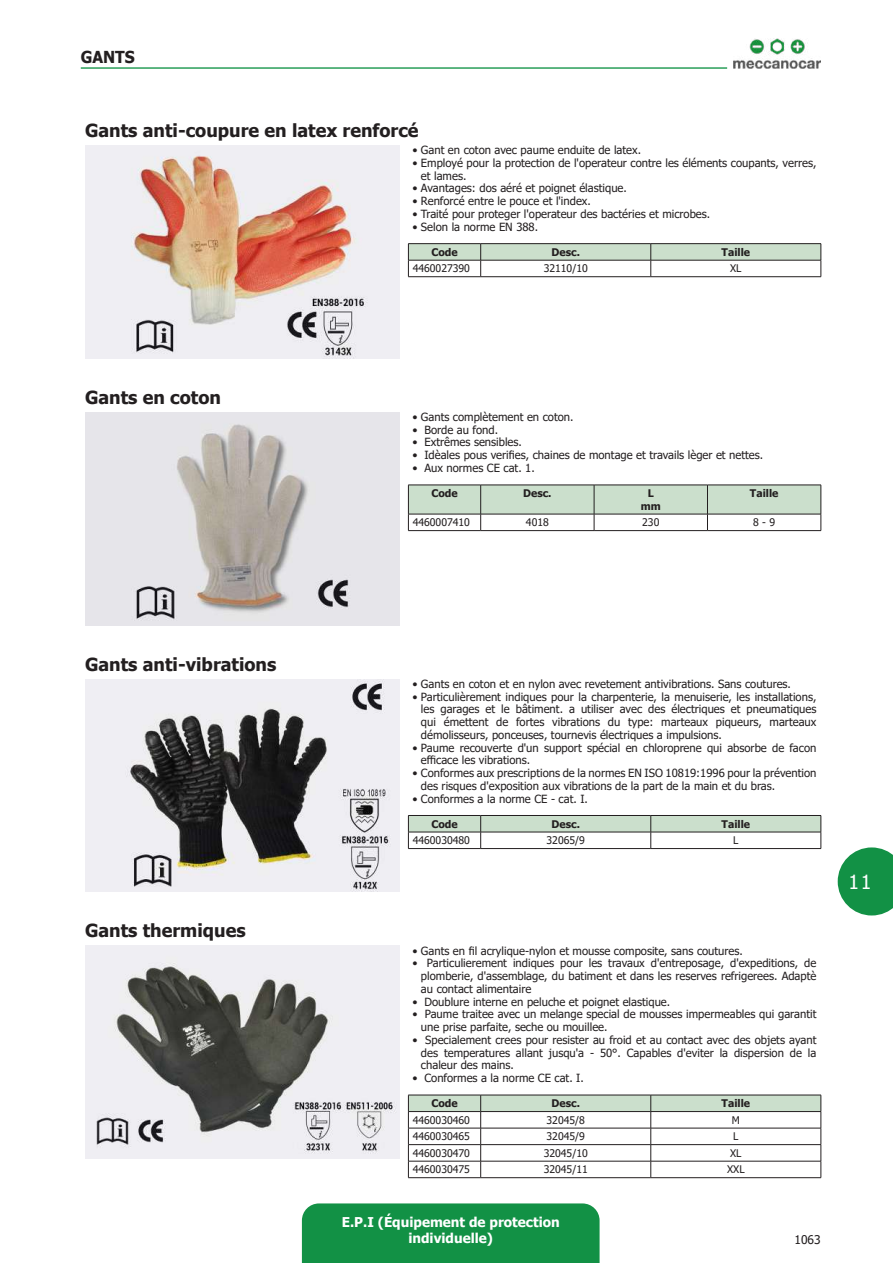
<style>
.page{position:relative;width:893px;height:1263px;background:#fff}
.page>*{position:absolute;margin:0;border:0;box-sizing:border-box;transform-origin:0 0}
.t1{font:19.5px "Tahoma";color:#fff}
.t2{font:700 18px "Tahoma";color:#231f20}
.t3{font:700 16.5px "Tahoma";color:#231f20;scale:.95 1}
.t4{font:700 13.5px/16.2px "Tahoma";color:#fff;text-align:center}
.t5{font:12px "Tahoma";color:#231f20}
.t6{font:11.25px/12.8px "Tahoma";color:#231f20}
.t7{font:10.5px "Tahoma";color:#231f20}
.t8{font:700 10.5px/12.6px "Tahoma";color:#231f20;text-align:center}
</style>
<div class="page">
<div style="left:302px;top:1203px;width:298px;height:60px;background:#129145"></div>
<svg style="left:838px;top:847px;width:55px;height:68px;background:#37a262"></svg>
<img style="left:733px;top:38px;width:88px;height:31px">
<hr style="left:81px;top:67px;width:646px;height:2px;background:#2a9e59">
<img style="left:85px;top:146px;width:314px;height:212px">
<hr style="left:408px;top:243px;width:73px;height:1px;background:#231f20">
<hr style="left:481px;top:243px;width:170px;height:1px;background:#231f20">
<hr style="left:651px;top:243px;width:170px;height:1px;background:#231f20">
<svg style="left:408px;top:244px;width:414px;height:32px"></svg>
<hr style="left:408px;top:276px;width:73px;height:1px;background:#231f20">
<hr style="left:481px;top:276px;width:170px;height:1px;background:#231f20">
<hr style="left:651px;top:276px;width:170px;height:1px;background:#231f20">
<img style="left:85px;top:412px;width:314px;height:213px">
<svg style="left:408px;top:485px;width:414px;height:45px"></svg>
<hr style="left:408px;top:530px;width:73px;height:1px;background:#231f20">
<hr style="left:481px;top:530px;width:113px;height:1px;background:#231f20">
<hr style="left:594px;top:530px;width:113px;height:1px;background:#231f20">
<hr style="left:707px;top:530px;width:114px;height:1px;background:#231f20">
<img style="left:85px;top:679px;width:314px;height:213px">
<svg style="left:408px;top:815px;width:414px;height:33px"></svg>
<hr style="left:408px;top:848px;width:73px;height:1px;background:#231f20">
<hr style="left:481px;top:848px;width:170px;height:1px;background:#231f20">
<hr style="left:651px;top:848px;width:170px;height:1px;background:#231f20">
<img style="left:85px;top:946px;width:314px;height:212px">
<svg style="left:408px;top:1095px;width:414px;height:82px"></svg>
<hr style="left:408px;top:1177px;width:73px;height:1px;background:#231f20">
<hr style="left:481px;top:1177px;width:170px;height:1px;background:#231f20">
<hr style="left:651px;top:1177px;width:170px;height:1px;background:#231f20">
<h3 class="t3" style="left:81px;top:45px;width:56px">Gants</h3>
<h2 class="t2" style="left:85px;top:118px;width:335px">Gants anti-coupure en latex renforcé</h2>
<p class="t6" style="left:412px;top:144px;width:230px">• Gant en coton avec paume enduite de latex.</p>
<p class="t6" style="left:421px;top:157px;width:397px;text-indent:-9px">• Employé pour la protection de l'operateur contre les éléments coupants, verres, et lames.</p>
<p class="t6" style="left:412px;top:183px;width:216px">• Avantages: dos aéré et poignet élastique.</p>
<p class="t6" style="left:412px;top:195px;width:180px">• Renforcé entre le pouce et l'index.</p>
<p class="t6" style="left:412px;top:208px;width:299px">• Traité pour proteger l'operateur des bactéries et microbes.</p>
<p class="t6" style="left:412px;top:221px;width:127px">• Selon la norme EN 388.</p>
<p class="t8" style="left:431px;top:246px;width:28px">Code</p>
<p class="t8" style="left:551px;top:246px;width:30px">Desc.</p>
<p class="t8" style="left:722px;top:246px;width:30px">Taille</p>
<p class="t7" style="left:413px;top:262px;width:59px">4460027390</p>
<p class="t7" style="left:544px;top:262px;width:46px">32110/10</p>
<p class="t7" style="left:730px;top:262px;width:13px">XL</p>
<h2 class="t2" style="left:85px;top:385px;width:137px">Gants en coton</h2>
<p class="t6" style="left:412px;top:411px;width:163px">• Gants complètement en coton.</p>
<p class="t6" style="left:412px;top:424px;width:87px">• Borde au fond.</p>
<p class="t6" style="left:412px;top:437px;width:111px">• Extrêmes sensibles.</p>
<p class="t6" style="left:412px;top:449px;width:352px">• Idèales pous verifies, chaines de montage et travails lèger et nettes.</p>
<p class="t6" style="left:412px;top:462px;width:124px">• Aux normes CE cat. 1.</p>
<p class="t8" style="left:431px;top:487px;width:28px">Code</p>
<p class="t8" style="left:523px;top:487px;width:30px">Desc.</p>
<p class="t8" style="left:641px;top:487px;width:22px">L mm</p>
<p class="t8" style="left:750px;top:487px;width:30px">Taille</p>
<p class="t7" style="left:413px;top:515px;width:59px">4460007410</p>
<p class="t7" style="left:526px;top:515px;width:24px">4018</p>
<p class="t7" style="left:642px;top:515px;width:19px">230</p>
<p class="t7" style="left:753px;top:515px;width:23px">8 - 9</p>
<h2 class="t2" style="left:85px;top:651px;width:193px">Gants anti-vibrations</h2>
<h2 class="t2" style="left:85px;top:918px;width:162px">Gants thermiques</h2>
<p class="t6" style="left:412px;top:678px;width:380px">• Gants en coton et en nylon avec revetement antivibrations. Sans coutures.</p>
<p class="t6" style="left:421px;top:691px;width:397px;text-align:justify;text-indent:-9px">• Particulièrement indiques pour la charpenterie, la menuiserie, les installations, les garages et le bâtiment. a utiliser avec des électriques et pneumatiques qui émettent de fortes vibrations du type: marteaux piqueurs, marteaux démolisseurs, ponceuses, tournevis électriques a impulsions.</p>
<p class="t6" style="left:421px;top:742px;width:397px;text-indent:-9px">• Paume recouverte d'un support spécial en chloroprene qui absorbe de facon efficace les vibrations.</p>
<p class="t6" style="left:421px;top:767px;width:397px;text-indent:-9px">• Conformes aux prescriptions de la normes EN ISO 10819:1996 pour la prévention des risques d'exposition aux vibrations de la part de la main et du bras.</p>
<p class="t6" style="left:412px;top:793px;width:177px">• Conformes a la norme CE - cat. I.</p>
<p class="t8" style="left:431px;top:818px;width:28px">Code</p>
<p class="t8" style="left:551px;top:818px;width:30px">Desc.</p>
<p class="t8" style="left:722px;top:818px;width:30px">Taille</p>
<p class="t7" style="left:413px;top:833px;width:59px">4460030480</p>
<p class="t7" style="left:546px;top:833px;width:40px">32065/9</p>
<p class="t7" style="left:733px;top:833px;width:7px">L</p>
<p class="t6" style="left:412px;top:945px;width:332px">• Gants en fil acrylique-nylon et mousse composite, sans coutures.</p>
<p class="t6" style="left:421px;top:957px;width:397px;text-align:justify;text-indent:-9px">• Particulierement indiques pour les travaux d'entreposage, d'expeditions, de plomberie, d'assemblage, du batiment et dans les reserves refrigerees. Adaptè au contact alimentaire</p>
<p class="t6" style="left:412px;top:996px;width:259px">• Doublure interne en peluche et poignet elastique.</p>
<p class="t6" style="left:421px;top:1008px;width:397px;text-indent:-9px">• Paume traitee avec un melange special de mousses impermeables qui garantit une prise parfaite, seche ou mouillee.</p>
<p class="t6" style="left:421px;top:1034px;width:397px;text-align:justify;text-indent:-9px">• Specialement crees pour resister au froid et au contact avec des objets ayant des temperatures allant jusqu'a - 50°. Capables d'eviter la dispersion de la chaleur des mains.</p>
<p class="t6" style="left:412px;top:1072px;width:173px">• Conformes a la norme CE cat. I.</p>
<p class="t8" style="left:431px;top:1097px;width:28px">Code</p>
<p class="t8" style="left:551px;top:1097px;width:30px">Desc.</p>
<p class="t8" style="left:722px;top:1097px;width:30px">Taille</p>
<p class="t7" style="left:413px;top:1113px;width:59px">4460030460</p>
<p class="t7" style="left:546px;top:1113px;width:40px">32045/8</p>
<p class="t7" style="left:732px;top:1113px;width:10px">M</p>
<p class="t7" style="left:413px;top:1129px;width:59px">4460030465</p>
<p class="t7" style="left:546px;top:1129px;width:40px">32045/9</p>
<p class="t7" style="left:733px;top:1129px;width:7px">L</p>
<p class="t7" style="left:413px;top:1146px;width:59px">4460030470</p>
<p class="t7" style="left:544px;top:1146px;width:46px">32045/10</p>
<p class="t7" style="left:730px;top:1146px;width:13px">XL</p>
<p class="t7" style="left:413px;top:1162px;width:59px">4460030475</p>
<p class="t7" style="left:544px;top:1162px;width:46px">32045/11</p>
<p class="t7" style="left:727px;top:1162px;width:19px">XXL</p>
<p class="t4" style="left:342px;top:1214px;width:219px">E.P.I (Équipement de protection individuelle)</p>
<p class="t5" style="left:794px;top:1231px;width:28px">1063</p>
<h1 class="t1" style="left:848px;top:869px;width:25px">11</h1>
</div>
